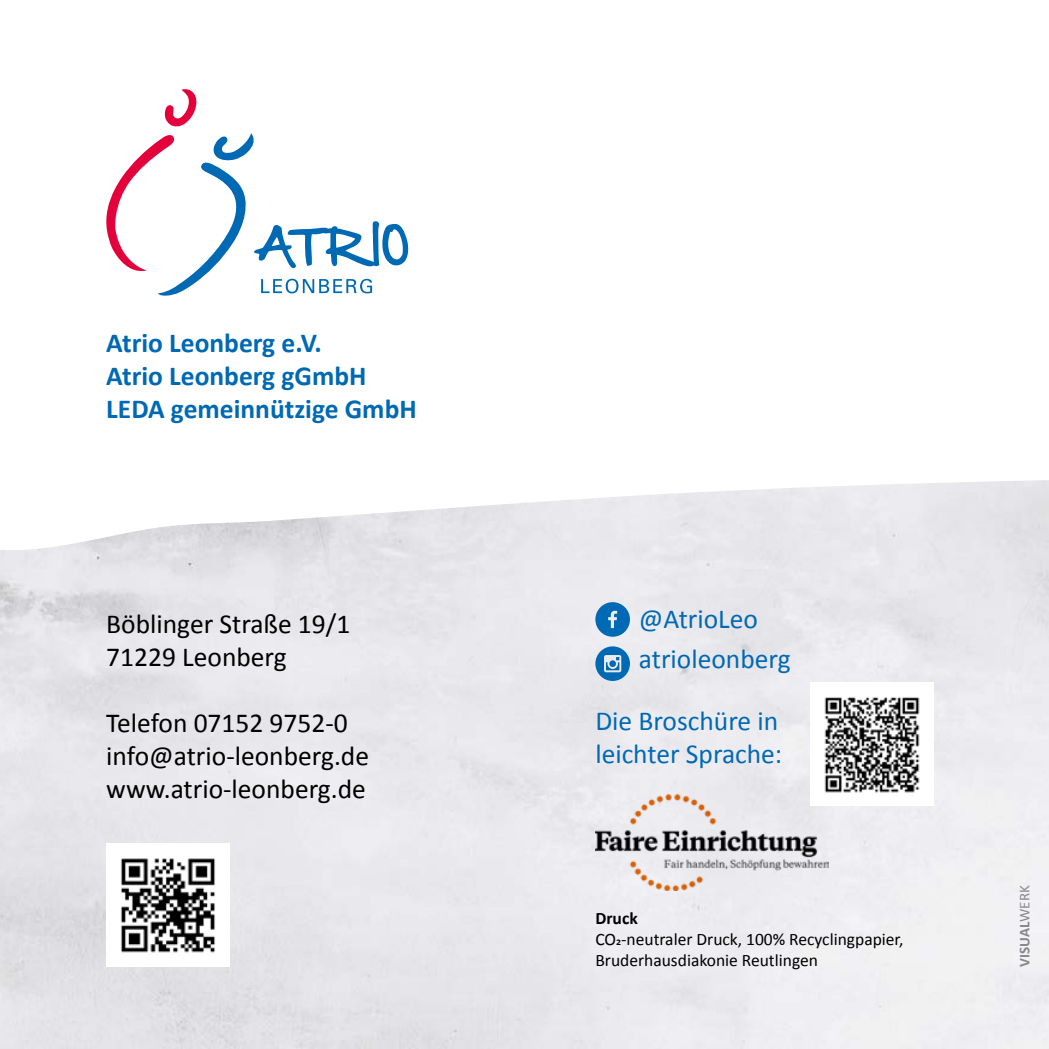
<style>
.page{position:relative;width:1049px;height:1049px;background:#fff}
.page>*{position:absolute;margin:0;border:0;box-sizing:border-box;transform-origin:0 0}
.t1{font:27.5px/33px "Calibri";color:#000}
.t2{font:700 27.5px/33px "Calibri";color:#0069b4}
.t3{font:27.5px/40px "Calibri";color:#0069b4}
.t4{font:17.5px/21px "Calibri";color:#000}
.t5{font:700 17.5px "Calibri";color:#000}
.t6{font:700 15px "Calibri";color:#878787}
.s1{font-weight:400}
</style>
<div class="page">
<img style="left:0;top:480px;width:1049px;height:569px">
<svg style="left:165px;top:89px;width:32px;height:38px"></svg>
<svg style="left:106px;top:133px;width:302px;height:163px"></svg>
<img style="left:106px;top:844px;width:123px;height:123px">
<svg style="left:595px;top:646px;width:35px;height:35px"></svg>
<svg style="left:595px;top:602px;width:35px;height:35px"></svg>
<img style="left:595px;top:794px;width:234px;height:96px">
<div style="left:811px;top:683px;width:123px;height:123px;background:#fff"></div>
<img style="left:824px;top:697px;width:96px;height:96px">
<p class="t2" style="left:106px;top:326px;width:312px">Atrio Leonberg e.V.<br>Atrio Leonberg gGmbH<br>LEDA gemeinnützige GmbH</p>
<p class="t1" style="left:106px;top:608px;width:246px">Böblinger Straße 19/1<br>71229 Leonberg</p>
<p class="t1" style="left:106px;top:707px;width:264px">Telefon 07152 9752-0 info@atrio-leonberg.de www.atrio-leonberg.de</p>
<p class="t3" style="left:639px;top:599px;width:153px">@AtrioLeo atrioleonberg</p>
<p class="t3" style="left:595px;top:704px;width:188px;line-height:33px">Die Broschüre in leichter Sprache:</p>
<p class="t5" style="left:595px;top:907px;width:44px">Druck</p>
<p class="t4" style="left:595px;top:929px;width:310px">CO2-neutraler Druck, 100% Recyclingpapier,<br>Bruderhausdiakonie Reutlingen</p>
<p class="t6" style="left:1015px;top:967px;width:83px;rotate:-90deg">VISUAL<span class="s1">WERK</span></p>
</div>
